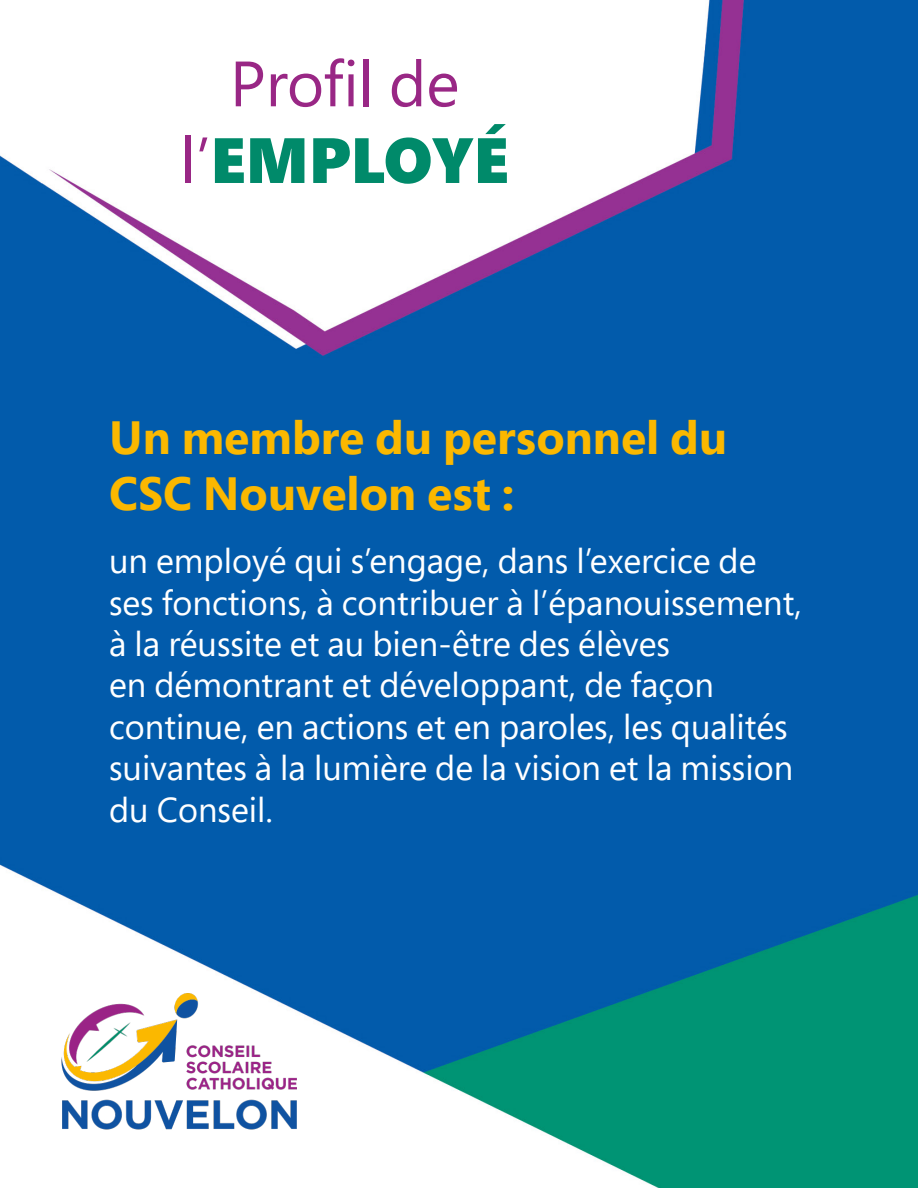
<style>
.page{position:relative;width:918px;height:1188px;background:#fff}
.page>*{position:absolute;margin:0;border:0;box-sizing:border-box;transform-origin:0 0}
.t1{font:63.9px/76.7px "Segoe Pro";letter-spacing:-.005em;color:#992785;text-align:center}
.t2{font:700 46.5px/55.8px "Segoe Pro";color:#fbb800}
.t3{font:34.5px/41.4px "Segoe Pro";color:#fff}
.s1{font-weight:900;color:#008a6a}
</style>
<div class="page">
<img style="left:0;top:0;width:918px;height:1188px">
<img style="left:46px;top:983px;width:266px;height:163px">
<h1 class="t1" style="left:180px;top:44px;width:330px">Profil de l’<span class="s1">EMPLOYÉ</span></h1>
<h2 class="t2" style="left:109px;top:409px;width:620px">Un membre du personnel du<br>CSC Nouvelon est :</h2>
<p class="t3" style="left:109px;top:539px;width:694px">un employé qui s’engage, dans l’exercice de ses fonctions, à contribuer à l’épanouissement, à la réussite et au bien-être des élèves<br>en démontrant et développant, de façon continue, en actions et en paroles, les qualités suivantes à la lumière de la vision et la mission du Conseil.</p>
</div>
